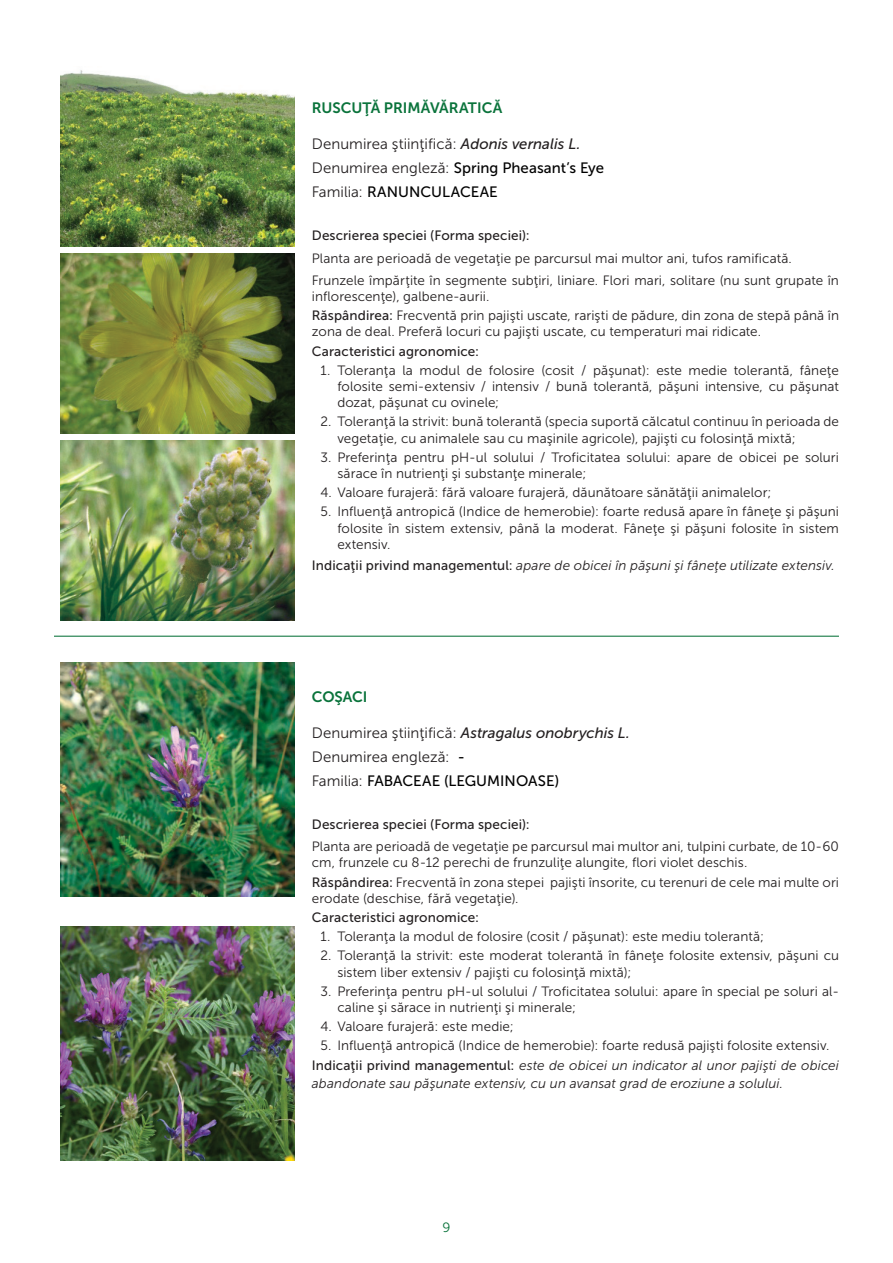
<style>
.page{position:relative;width:893px;height:1263px;background:#fff}
.page>*{position:absolute;margin:0;border:0;box-sizing:border-box;transform-origin:0 0}
.Flower_Desc_Body{font:15px "Museo Sans 500";letter-spacing:.005em;color:#000}
.Flower_Desc_Body-2{font:15px "Museo Sans 300";letter-spacing:.005em;color:#231f20}
.Flower_Desc_Body-3{font:italic 15px "Museo Sans 500";color:#231f20}
.Flower_Title{font:15px "Museo Sans 700";color:#0a733b}
.Flower_Desc_Title{font:13.5px/16.2px "Museo Sans 300";letter-spacing:.005em;color:#231f20}
.Flower_Desc_Body-4{font:13.5px/16.2px "Museo Sans 300";letter-spacing:.005em;color:#231f20}
.Flower_Desc_Title-2{font:italic 13.5px/18px "Museo Sans 300";letter-spacing:.005em;color:#231f20}
.Flower_Desc_Title-3{font:13.5px "Museo Sans 500";letter-spacing:.01em;color:#231f20}
.t1{font:13.5px "Museo Sans 300";color:#0a733b}
.s1{font-family:"Museo Sans 500";font-style:italic}
.s2{font-family:"Museo Sans 300";color:#231f20}
.s3{font-family:"Museo Sans 500"}
.s4{font-family:"Museo Sans 500";font-style:normal}
.s5{font-family:"Museo Sans 300";font-style:normal}
.s6{font-family:"Museo Sans 500";color:#000}
</style>
<div class="page">
<img style="left:61px;top:70px;width:234px;height:177px">
<img style="left:61px;top:254px;width:234px;height:180px">
<img style="left:61px;top:441px;width:234px;height:180px">
<hr style="left:54px;top:636px;width:785px;height:1px;background:#0a733b">
<img style="left:61px;top:662px;width:234px;height:234px">
<img style="left:61px;top:926px;width:234px;height:234px">
<p class="Flower_Title" style="left:312px;top:100px;width:192px">RUSCUŢĂ PRIMĂVĂRATICĂ</p>
<p class="Flower_Desc_Body-2" style="left:312px;top:136px;width:270px">Denumirea ştiinţifică: <span class="s1">Adonis vernalis L.</span></p>
<p class="Flower_Desc_Body" style="left:312px;top:160px;width:294px"><span class="s2">Denumirea engleză:</span> Spring Pheasant’s Eye</p>
<p class="Flower_Desc_Body" style="left:312px;top:184px;width:188px"><span class="s2">Familia:</span> RANUNCULACEAE</p>
<p class="Flower_Desc_Title-3" style="left:312px;top:228px;width:220px">Descrierea speciei (Forma speciei):</p>
<p class="Flower_Desc_Body-4" style="left:312px;top:250px;width:482px">Planta are perioadă de vegetaţie pe parcursul mai multor ani, tufos ramificată.</p>
<p class="Flower_Desc_Body-4" style="left:312px;top:272px;width:529px">Frunzele împărţite în segmente subţiri, liniare. Flori mari, solitare (nu sunt grupate în inflorescenţe), galbene-aurii.</p>
<p class="Flower_Desc_Title" style="left:312px;top:307px;width:529px"><span class="s3">Răspândirea:</span> Frecventă prin pajişti uscate, rarişti de pădure, din zona de stepă până în zona de deal. Preferă locuri cu pajişti uscate, cu temperaturi mai ridicate.</p>
<p class="Flower_Desc_Title-3" style="left:312px;top:343px;width:169px">Caracteristici agronomice:</p>
<p class="Flower_Desc_Title" style="left:337px;top:362px;width:503px;text-align:justify;text-indent:-17px">1. Toleranţa la modul de folosire (cosit / păşunat): este medie tolerantă, fâneţe folosite semi-extensiv / intensiv / bună tolerantă, păşuni intensive, cu păşunat dozat, păşunat cu ovinele;</p>
<p class="Flower_Desc_Title" style="left:337px;top:414px;width:503px;text-indent:-17px">2. Toleranţă la strivit: bună tolerantă (specia suportă călcatul continuu în perioada de vegetaţie, cu animalele sau cu maşinile agricole), pajişti cu folosinţă mixtă;</p>
<p class="Flower_Desc_Title" style="left:337px;top:449px;width:503px;text-indent:-17px">3. Preferinţa pentru pH-ul solului / Troficitatea solului: apare de obicei pe soluri sărace în nutrienţi şi substanţe minerale;</p>
<p class="Flower_Desc_Title" style="left:320px;top:484px;width:453px">4. Valoare furajeră: fără valoare furajeră, dăunătoare sănătăţii animalelor;</p>
<p class="Flower_Desc_Title" style="left:337px;top:504px;width:503px;text-align:justify;text-indent:-17px">5. Influenţă antropică (Indice de hemerobie): foarte redusă apare în fâneţe şi păşuni folosite în sistem extensiv, până la moderat. Fâneţe şi păşuni folosite în sistem extensiv.</p>
<p class="Flower_Desc_Title-2" style="left:312px;top:556px;width:524px"><span class="s4">Indicaţii privind managementul:</span> apare de obicei în păşuni şi fâneţe utilizate extensiv.</p>
<p class="Flower_Title" style="left:312px;top:688px;width:57px">COŞACI</p>
<p class="Flower_Desc_Body-3" style="left:312px;top:724px;width:320px"><span class="s5">Denumirea ştiinţifică:</span> Astragalus onobrychis L.</p>
<p class="Flower_Desc_Body-2" style="left:312px;top:748px;width:155px">Denumirea engleză: <span class="s6">-</span></p>
<p class="Flower_Desc_Body" style="left:312px;top:772px;width:249px"><span class="s2">Familia:</span> FABACEAE (LEGUMINOASE)</p>
<p class="Flower_Desc_Title-3" style="left:312px;top:817px;width:220px">Descrierea speciei (Forma speciei):</p>
<p class="Flower_Desc_Body-4" style="left:312px;top:838px;width:529px">Planta are perioadă de vegetaţie pe parcursul mai multor ani, tulpini curbate, de 10-60 cm, frunzele cu 8-12 perechi de frunzuliţe alungite, flori violet deschis.</p>
<p class="Flower_Desc_Title" style="left:312px;top:874px;width:529px"><span class="s3">Răspândirea:</span> Frecventă în zona stepei pajişti însorite, cu terenuri de cele mai multe ori erodate (deschise, fără vegetaţie).</p>
<p class="Flower_Desc_Title-3" style="left:312px;top:910px;width:169px">Caracteristici agronomice:</p>
<p class="Flower_Desc_Title" style="left:320px;top:928px;width:445px">1. Toleranţa la modul de folosire (cosit / păşunat): este mediu tolerantă;</p>
<p class="Flower_Desc_Title" style="left:337px;top:948px;width:503px;text-indent:-17px">2. Toleranţă la strivit: este moderat tolerantă în fâneţe folosite extensiv, păşuni cu sistem liber extensiv / pajişti cu folosinţă mixtă);</p>
<p class="Flower_Desc_Title" style="left:337px;top:983px;width:503px;text-indent:-17px">3. Preferinţa pentru pH-ul solului / Troficitatea solului: apare în special pe soluri al&shy;caline şi sărace in nutrienţi şi minerale;</p>
<p class="Flower_Desc_Title" style="left:320px;top:1018px;width:195px">4. Valoare furajeră: este medie;</p>
<p class="Flower_Desc_Title" style="left:320px;top:1038px;width:511px">5. Influenţă antropică (Indice de hemerobie): foarte redusă pajişti folosite extensiv.</p>
<p class="Flower_Desc_Title-2" style="left:312px;top:1056px;width:529px"><span class="s4">Indicaţii privind managementul:</span> este de obicei un indicator al unor pajişti de obicei abandonate sau păşunate extensiv, cu un avansat grad de eroziune a solului.</p>
<p class="t1" style="left:442px;top:1220px;width:10px">9</p>
</div>
